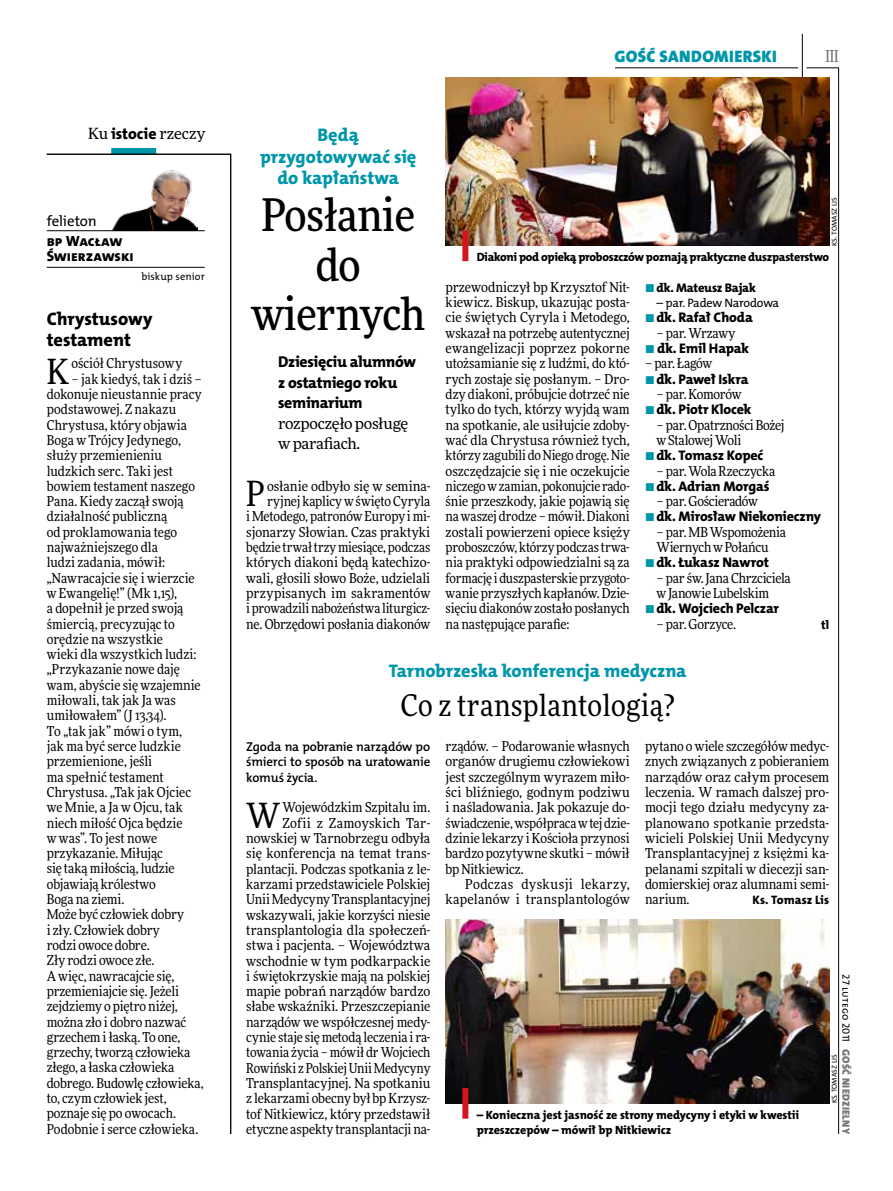
<style>
.page{position:relative;width:893px;height:1191px;background:#fff}
.page>*{position:absolute;margin:0;border:0;box-sizing:border-box;transform-origin:0 0}
.t1{font:500 45px/49.5px "Freeday Narrow";letter-spacing:-.01em;color:#000;text-align:center}
.t2{font:34.8px "Freeday Narrow News";color:#000}
.t3{font:30px "Freeday Narrow News";letter-spacing:.01em;color:#000}
.t4{font:18.3px/21.6px "The Mix HP8 Ex Bld";letter-spacing:-.005em;color:#0096aa;text-align:center}
.t5{font:18.3px/21.6px "The Mix HP8 Ex Bld";letter-spacing:-.005em;color:#000}
.t6{font:16.65px "The Mix HP9 Blk";letter-spacing:.02em;color:#0096aa}
.t7{font:500 16.5px "Freeday Narrow";color:#787779;scale:.9 1}
.t8{font:15.75px/20.4px "The Mix HP8 Ex Bld";letter-spacing:-.02em;color:#000}
.t9{font:15.45px/20.4px "Freeday News";letter-spacing:-.015em;color:#000}
.t10{font:14.85px/15.3px "The Mix HP8 Ex Bld";color:#000}
.t11{font:14.85px "The Mix HP5 Plain";letter-spacing:-.01em;color:#000}
.t12{font:13.95px "The Mix HP8 Ex Bld";letter-spacing:-.015em;color:#000}
.t13{font:13.65px/15.3px "Freeday Narrow News";letter-spacing:-.005em;color:#000}
.t14{font:13.65px/15.3px "Freeday Narrow News";letter-spacing:.025em;color:#000;text-align:right}
.t15{font:12.9px/15.3px "The Mix HP6 Se Bld";letter-spacing:-.015em;color:#000;text-align:justify}
.t16{font:12.6px "The Mix HP8 Ex Bld";letter-spacing:-.02em;color:#000}
.t17{font:12.3px "The Mix HP5 Plain";letter-spacing:-.02em;color:#000}
.t18{font:12.3px "The Mix HP8 Ex Bld";letter-spacing:.005em;color:#000}
.t19{font:12px/15.3px "The Mix HP8 Ex Bld";letter-spacing:-.02em;color:#000}
.t20{font:10.5px "The Mix HP5 Plain";letter-spacing:.015em;color:#000}
.t21{font:10.5px "The Mix HP9 Blk";letter-spacing:.025em;color:#787779}
.t22{font:7.2px "The Mix HP5 Plain";letter-spacing:.005em;color:#000}
.s1{font-family:"The Mix HP8 Ex Bld";font-size:15.75px}
.s2{font-family:"Freeday Narrow News";font-size:13.65px;color:#0096aa}
</style>
<div class="page">
<hr style="left:806px;top:68px;width:33px;height:1px;background:#000">
<hr style="left:615px;top:68px;width:183px;height:1px;background:#000">
<hr style="left:838px;top:68px;width:1px;height:1066px;background:#000">
<hr style="left:802px;top:34px;width:1px;height:43px;background:#000">
<div style="left:111px;top:148px;width:45px;height:6px;background:#0096aa"></div>
<svg style="left:46px;top:154px;width:185px;height:980px"></svg>
<img style="left:111px;top:169px;width:86px;height:61px">
<hr style="left:47px;top:230px;width:158px;height:1px;background:#000">
<hr style="left:47px;top:267px;width:158px;height:1px;background:#000">
<img style="left:446px;top:919px;width:383px;height:184px">
<img style="left:446px;top:77px;width:383px;height:169px">
<div style="left:462px;top:230px;width:6px;height:31px;background:#d3151f"></div>
<div style="left:462px;top:1088px;width:6px;height:30px;background:#d3151f"></div>
<p class="t9" style="left:88px;top:123px;width:119px">Ku <span class="s1">istocie</span> rzeczy</p>
<p class="t11" style="left:47px;top:211px;width:52px">felieton</p>
<p class="t10" style="left:47px;top:233px;width:88px">bp Wacław<br>Świerzawski</p>
<p class="t20" style="left:141px;top:270px;width:65px">biskup senior</p>
<h3 class="t5" style="left:47px;top:308px;width:107px">Chrystusowy testament</h3>
<h2 class="t2" style="left:47px;top:350px;width:24px">K</h2>
<p class="t13" style="left:71px;top:356px;width:112px">ościół Chrystusowy</p>
<p class="t13" style="left:47px;top:371px;width:158px;text-indent:25px">– jak kiedyś, tak i dziś – dokonuje nieustannie pracy podstawowej. Z nakazu<br>Chrystusa, który objawia<br>Boga w Trójcy Jedynego, służy przemienieniu ludzkich serc. Taki jest bowiem testament naszego<br>Pana. Kiedy zaczął swoją działalność publiczną<br>od proklamowania tego najważniejszego dla<br>ludzi zadania, mówił: „Nawracajcie się i wierzcie w Ewangelię!” (Mk 1,15),<br>a dopełnił je przed swoją śmiercią, precyzując to orędzie na wszystkie<br>wieki dla wszystkich ludzi: „Przykazanie nowe daję wam, abyście się wzajemnie miłowali, tak jak Ja was umiłowałem” (J 13,34).<br>To „tak jak” mówi o tym,<br>jak ma być serce ludzkie przemienione, jeśli<br>ma spełnić testament<br>Chrystusa. „Tak jak Ojciec we Mnie, a Ja w Ojcu, tak niech miłość Ojca będzie<br>w was”. To jest nowe przykazanie. Miłując<br>się taką miłością, ludzie objawiają królestwo<br>Boga na ziemi.<br>Może być człowiek dobry<br>i zły. Człowiek dobry<br>rodzi owoce dobre.<br>Zły rodzi owoce złe.<br>A więc, nawracajcie się, przemieniajcie się. Jeżeli zejdziemy o piętro niżej, można zło i dobro nazwać grzechem i łaską. To one, grzechy, tworzą człowieka złego, a łaska człowieka dobrego. Budowlę człowieka, to, czym człowiek jest, poznaje się po owocach.<br>Podobnie i serce człowieka.</p>
<p class="t6" style="left:615px;top:46px;width:164px">GOŚĆ SANDOMIERSKI</p>
<p class="t7" style="left:825px;top:46px;width:16px">III</p>
<h3 class="t4" style="left:260px;top:124px;width:158px">Będą przygotowywać się do kapłaństwa</h3>
<h1 class="t1" style="left:251px;top:190px;width:175px">Posłanie do wiernych</h1>
<p class="t8" style="left:278px;top:352px;width:140px">Dziesięciu alumnów z ostatniego roku seminarium</p>
<p class="t9" style="left:278px;top:413px;width:132px">rozpoczęło posługę w parafiach.</p>
<p class="t13" style="left:246px;top:478px;width:186px;text-align:right">osłanie odbyło się w semina&shy;ryjnej kaplicy w święto Cyryla<br>i Metodego, patronów Europy i mi&shy;sjonarzy Słowian. Czas praktyki będzie trwał trzy miesiące, podczas których diakoni będą katechizo&shy;wali, głosili słowo Boże, udzielali przypisanych im sakramentów i prowadzili nabożeństwa liturgicz&shy;ne. Obrzędowi posłania diakonów</p>
<h2 class="t2" style="left:246px;top:472px;width:20px">P</h2>
<p class="t22" style="left:830px;top:246px;width:50px;rotate:-90deg">ks. Tomasz Lis</p>
<p class="t19" style="left:477px;top:249px;width:354px">Diakoni pod opieką proboszczów poznają praktyczne duszpasterstwo</p>
<p class="t13" style="left:446px;top:279px;width:186px;text-align:justify">przewodniczył bp Krzysztof Nit&shy;kiewicz. Biskup, ukazując posta&shy;cie świętych Cyryla i Metodego, wskazał na potrzebę autentycznej ewangelizacji poprzez pokorne utożsamianie się z ludźmi, do któ&shy;rych zostaje się posłanym. – Dro&shy;dzy diakoni, próbujcie dotrzeć nie tylko do tych, którzy wyjdą wam na spotkanie, ale usiłujcie zdoby&shy;wać dla Chrystusa również tych, którzy zagubili do Niego drogę. Nie oszczędzajcie się i nie oczekujcie niczego w zamian, pokonujcie rado&shy;śnie przeszkody, jakie pojawią się na waszej drodze – mówił. Diakoni zostali powierzeni opiece księży proboszczów, którzy podczas trwa&shy;nia praktyki odpowiedzialni są za formację i duszpasterskie przygoto&shy;wanie przyszłych kapłanów. Dzie&shy;sięciu diakonów zostało posłanych na następujące parafie:</p>
<p class="t16" style="left:645px;top:279px;width:113px"><span class="s2">•</span> dk. Mateusz Bajak</p>
<p class="t17" style="left:656px;top:295px;width:124px">– par. Padew Narodowa</p>
<p class="t12" style="left:645px;top:309px;width:109px"><span class="s2">•</span>dk. Rafał Choda</p>
<p class="t13" style="left:656px;top:325px;width:80px">– par. Wrzawy</p>
<p class="t12" style="left:645px;top:339px;width:106px"><span class="s2">•</span> dk. Emil Hapak</p>
<p class="t13" style="left:645px;top:356px;width:69px">– par. Łagów</p>
<p class="t12" style="left:645px;top:370px;width:105px"><span class="s2">•</span>dk. Paweł Iskra</p>
<p class="t13" style="left:657px;top:386px;width:86px">– par. Komorów</p>
<p class="t12" style="left:645px;top:400px;width:108px"><span class="s2">•</span>dk. Piotr Klocek</p>
<p class="t13" style="left:656px;top:417px;width:130px">– par. Opatrzności Bożej w Stalowej Woli</p>
<p class="t12" style="left:645px;top:446px;width:120px"><span class="s2">•</span>dk. Tomasz Kopeć</p>
<p class="t13" style="left:657px;top:463px;width:120px">– par. Wola Rzeczycka</p>
<p class="t12" style="left:645px;top:477px;width:126px"><span class="s2">•</span>dk. Adrian Morgaś</p>
<p class="t13" style="left:657px;top:493px;width:103px">– par. Gościeradów</p>
<p class="t12" style="left:645px;top:508px;width:177px"><span class="s2">•</span>dk. Mirosław Niekonieczny</p>
<p class="t13" style="left:657px;top:524px;width:131px">– par. MB Wspomożenia<br>Wiernych w Połańcu</p>
<p class="t12" style="left:645px;top:554px;width:125px"><span class="s2">•</span>dk. Łukasz Nawrot</p>
<p class="t13" style="left:656px;top:570px;width:136px">– par św. Jana Chrzciciela w Janowie Lubelskim</p>
<p class="t12" style="left:645px;top:599px;width:135px"><span class="s2">•</span>dk. Wojciech Pelczar</p>
<p class="t13" style="left:656px;top:616px;width:81px">– par. Gorzyce.</p>
<p class="t18" style="left:821px;top:616px;width:10px">tl</p>
<h3 class="t4" style="left:389px;top:660px;width:299px">Tarnobrzeska konferencja medyczna</h3>
<h3 class="t3" style="left:401px;top:686px;width:275px">Co z transplantologią?</h3>
<p class="t15" style="left:246px;top:739px;width:186px">Zgoda na pobranie narządów po śmierci to sposób na uratowanie komuś życia.</p>
<h2 class="t2" style="left:246px;top:794px;width:36px">W</h2>
<p class="t13" style="left:246px;top:799px;width:186px;text-align:right">Wojewódzkim Szpitalu im.<br>Zofii z Zamoyskich Tar&shy;nowskiej w Tarnobrzegu odbyła się konferencja na temat trans&shy;plantacji. Podczas spotkania z le&shy;karzami przedstawiciele Polskiej<br>Unii Medycyny Transplantacyjnej wskazywali, jakie korzyści niesie transplantologia dla społeczeń&shy;stwa i pacjenta. – Województwa wschodnie w tym podkarpackie i świętokrzyskie mają na polskiej mapie pobrań narządów bardzo słabe wskaźniki. Przeszczepianie narządów we współczesnej medy&shy;cynie staje się metodą leczenia i ra&shy;towania życia – mówił dr Wojciech<br>Rowiński z Polskiej Unii Medycyny<br>Transplantacyjnej. Na spotkaniu z lekarzami obecny był bp Krzysz&shy;tof Nitkiewicz, który przedstawił etyczne aspekty transplantacji na-</p>
<p class="t13" style="left:446px;top:738px;width:186px;text-align:justify">rządów. – Podarowanie własnych organów drugiemu człowiekowi jest szczególnym wyrazem miło&shy;ści bliźniego, godnym podziwu i naśladowania. Jak pokazuje do&shy;świadczenie, współpraca w tej dzie&shy;dzinie lekarzy i Kościoła przynosi bardzo pozytywne skutki – mówił bp Nitkiewicz.</p>
<p class="t14" style="left:446px;top:876px;width:186px">Podczas dyskusji lekarzy, kapelanów i transplantologów</p>
<p class="t13" style="left:645px;top:738px;width:186px;text-align:justify">pytano o wiele szczegółów medyc&shy;znych związanych z pobieraniem narządów oraz całym procesem leczenia. W ramach dalszej pro&shy;mocji tego działu medycyny za&shy;planowano spotkanie przedsta&shy;wicieli Polskiej Unii Medycyny Transplantacyjnej z księżmi ka&shy;pelanami szpitali w diecezji san&shy;domierskiej oraz alumnami semi&shy;narium.</p>
<p class="t18" style="left:752px;top:892px;width:78px">Ks. Tomasz Lis</p>
<p class="t20" style="left:853px;top:974px;width:69px;rotate:90deg">27 lutego 2011</p>
<p class="t19" style="left:477px;top:1107px;width:324px">– Konieczna jest jasność ze strony medycyny i etyki w kwestii przeszczepów – mówił bp Nitkiewicz</p>
<p class="t21" style="left:853px;top:1049px;width:86px;rotate:90deg">GOŚĆ NIEDZIELNY</p>
<p class="t22" style="left:830px;top:1103px;width:50px;rotate:-90deg">ks. Tomasz Lis</p>
</div>
